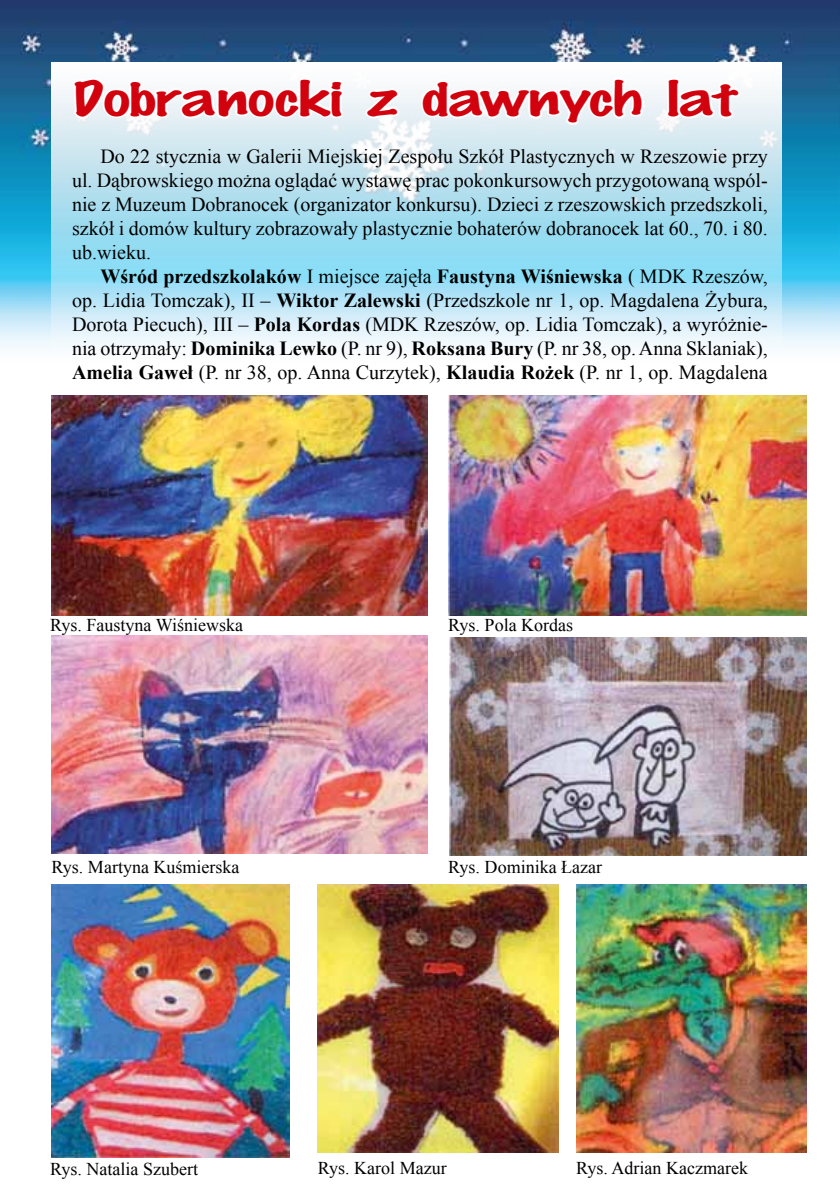
<style>
.page{position:relative;width:840px;height:1191px;background:#fff}
.page>*{position:absolute;margin:0;border:0;box-sizing:border-box;transform-origin:0 0}
.t1{font:48px "FL Pismo Reczne 6";letter-spacing:-.015em;color:#d1010e}
.t2{font:20px/24px "Times New Roman";color:#000;text-align:justify}
.t3{font:18px "Times New Roman";color:#000}
.s1{font-weight:700}
</style>
<div class="page">
<img style="left:0;top:0;width:839px;height:348px">
<svg style="left:52px;top:62px;width:729px;height:379px"></svg>
<svg style="left:71px;top:0;width:276px;height:122px"></svg>
<svg style="left:362px;top:85px;width:40px;height:36px"></svg>
<svg style="left:418px;top:70px;width:227px;height:58px"></svg>
<svg style="left:662px;top:53px;width:80px;height:68px"></svg>
<img style="left:52px;top:396px;width:375px;height:219px">
<img style="left:52px;top:636px;width:375px;height:218px">
<img style="left:52px;top:884px;width:237px;height:273px">
<img style="left:576px;top:884px;width:229px;height:268px">
<img style="left:448px;top:395px;width:357px;height:221px">
<img style="left:449px;top:637px;width:356px;height:218px">
<img style="left:318px;top:884px;width:240px;height:268px">
<h1 class="t1" style="left:72px;top:72px;width:665px">Dobranocki z dawnych lat</h1>
<p class="t2" style="left:72px;top:144px;width:697px;text-indent:28px">Do 22 stycznia w Galerii Miejskiej Zespołu Szkół Plastycznych w Rzeszowie przy ul. Dąbrowskiego można oglądać wystawę prac pokonkursowych przygotowaną wspól&shy;nie z Muzeum Dobranocek (organizator konkursu). Dzieci z rzeszowskich przedszkoli, szkół i domów kultury zobrazowały plastycznie bohaterów dobranocek lat 60., 70. i 80. ub.wieku.</p>
<p class="t2" style="left:72px;top:264px;width:697px;text-indent:28px"><span class="s1">Wśród przedszkolaków</span> I miejsce zajęła <span class="s1">Faustyna Wiśniewska</span> ( MDK Rzeszów, op. Lidia Tomczak), II – <span class="s1">Wiktor Zalewski</span> (Przedszkole nr 1, op. Magdalena Żybura, Dorota Piecuch), III – <span class="s1">Pola Kordas</span> (MDK Rzeszów, op. Lidia Tomczak), a wyróżnie&shy;nia otrzymały: <span class="s1">Dominika Lewko</span> (P. nr 9), <span class="s1">Roksana Bury</span> (P. nr 38, op. Anna Sklaniak), <span class="s1">Amelia Gaweł</span> (P. nr 38, op. Anna Curzytek), <span class="s1">Klaudia Rożek</span> (P. nr 1, op. Magdalena</p>
<p class="t3" style="left:50px;top:612px;width:194px">Rys. Faustyna Wiśniewska</p>
<p class="t3" style="left:52px;top:855px;width:189px">Rys. Martyna Kuśmierska</p>
<p class="t3" style="left:448px;top:612px;width:126px">Rys. Pola Kordas</p>
<p class="t3" style="left:448px;top:855px;width:155px">Rys. Dominika Łazar</p>
<p class="t3" style="left:50px;top:1157px;width:149px">Rys. Natalia Szubert</p>
<p class="t3" style="left:576px;top:1155px;width:173px">Rys. Adrian Kaczmarek</p>
<p class="t3" style="left:318px;top:1155px;width:130px">Rys. Karol Mazur</p>
</div>
